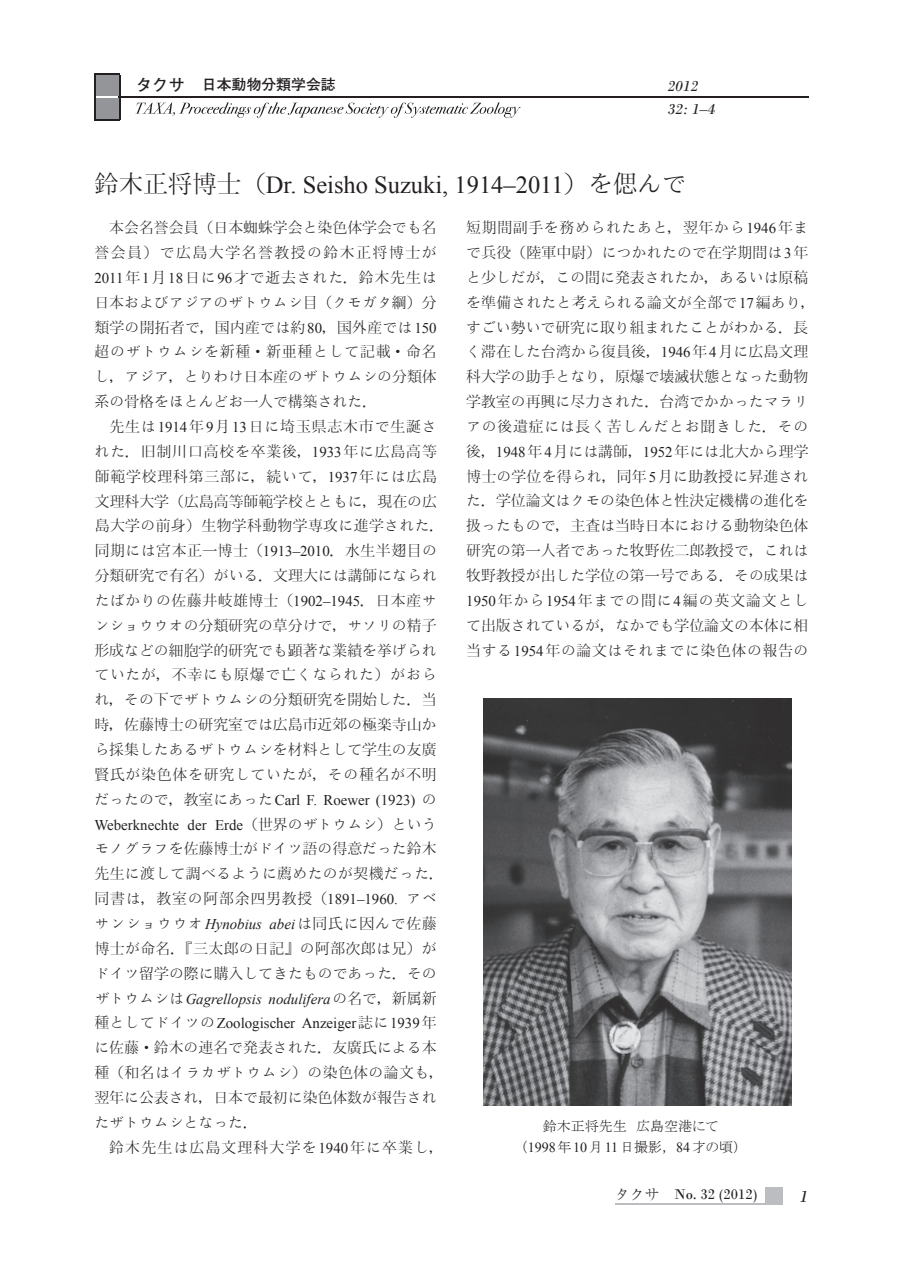
<style>
.page{position:relative;width:903px;height:1275px;background:#fff}
.page>*{position:absolute;margin:0;border:0;box-sizing:border-box;transform-origin:0 0}
.t1{font:24.5px "Times New Roman";color:#231f20}
.t2{font:italic 17.5px "Bodoni";color:#231f20}
.t3{font:italic 15.75px/22.8px "Bodoni";color:#231f20}
.t4{font:14.88px/24.8px "Motoya Mincho W2 90 msp RKSJ H";color:#231f20}
.t5{font:14.88px/24.8px "Motoya Mincho W2 90 msp RKSJ H";letter-spacing:.025em;color:#231f20}
.t6{font:14.88px/24.8px "Times New Roman";color:#231f20}
.t7{font:14.88px "Motoya Mincho W2 90 msp RKSJ H";letter-spacing:.08em;color:#231f20}
.t8{font:14.88px "Bodoni";color:#231f20}
.t9{font:700 14.88px "Futo Go B101 Pr 6";color:#231f20}
.t10{font:14px/21px "MS P Mincho";color:#231f20;text-align:center}
.s1{font-size:16.62px}
.s2{font-family:"Motoya Mincho W2 90 msp RKSJ H"}
.s3{font-family:"Times New Roman"}
.s4{font-family:"Times New Roman";font-style:italic}
.s5{font-family:"Ryumin Pr 6";font-weight:300}
</style>
<div class="page">
<div style="left:765px;top:1187px;width:17px;height:17px;background:#bcbdc0"></div>
<hr style="left:615px;top:1203px;width:164px;height:1px;background:#bcbdc0">
<hr style="left:95px;top:119px;width:25px;height:2px;background:#231f20">
<svg style="left:95px;top:74px;width:25px;height:45px"></svg>
<hr style="left:119px;top:97px;width:533px;height:1px;background:#231f20">
<hr style="left:652px;top:97px;width:156px;height:1px;background:#231f20">
<svg style="left:135px;top:102px;width:385px;height:16px"></svg>
<img style="left:484px;top:699px;width:307px;height:406px">
<p class="t9" style="left:135px;top:73px;width:202px"><span class="s1">タクサ　</span>日本動物分類学会誌</p>
<p class="t3" style="left:668px;top:74px;width:49px">2012<br>32: 1–4</p>
<h1 class="t1" style="left:94px;top:168px;width:593px"><span class="s2">鈴木正将博士（</span>Dr. Seisho Suzuki, 1914–2011<span class="s2">）を偲んで</span></h1>
<p class="t4" style="left:94px;top:215px;width:344px;text-align:justify;text-indent:15px">本会名誉会員（日本蜘蛛学会と染色体学会でも名誉会員）で広島大学名誉教授の鈴木正将博士が<span class="s3">2011</span>年<span class="s3">1</span>月<span class="s3">18</span>日に<span class="s3">96</span>才で逝去された．鈴木先生は日本およびアジアのザトウムシ目（クモガタ綱）分類学の開拓者で，国内産では約<span class="s3">80</span>，国外産では<span class="s3">150</span>超のザトウムシを新種・新亜種として記載・命名し，アジア，とりわけ日本産のザトウムシの分類体系の骨格をほとんどお一人で構築された．</p>
<p class="t4" style="left:94px;top:414px;width:351px;text-align:center">先生は<span class="s3">1914</span>年<span class="s3">9</span>月<span class="s3">13</span>日に埼玉県志木市で生誕さ<br>れた．旧制川口高校を卒業後，<span class="s3">1933</span>年に広島高等師範学校理科第三部に，続いて，<span class="s3">1937</span>年には広島文理科大学（広島高等師範学校とともに，現在の広島大学の前身）生物学科動物学専攻に進学された．同期には宮本正一博士（<span class="s3">1913–2010</span>．水生半翅目の分類研究で有名）がいる．文理大には講師になられたばかりの佐藤井岐雄博士（<span class="s3">1902–1945</span>．日本産サンショウウオの分類研究の草分けで，サソリの精子形成などの細胞学的研究でも顕著な業績を挙げられていたが，不幸にも原爆で亡くなられた）がおられ，その下でザトウムシの分類研究を開始した．当時，佐藤博士の研究室では広島市近郊の極楽寺山から採集したあるザトウムシを材料として学生の友廣賢氏が染色体を研究していたが，その種名が不明</p>
<p class="t6" style="left:94px;top:787px;width:344px"><span class="s2">だったので，教室にあった</span>Carl F. Roewer (1923) <span class="s2">の<br></span>Weberknechte der Erde<span class="s2">（世界のザトウムシ）という</span></p>
<p class="t5" style="left:94px;top:836px;width:351px">モノグラフを佐藤博士がドイツ語の得意だった鈴木先生に渡して調べるように薦めたのが契機だった．同書は，教室の阿部余四男教授（<span class="s3">1891–1960.</span> アベサンショウウオ<span class="s4">Hynobius abei</span>は同氏に因んで佐藤博士が命名．『三太郎の日記』の阿部次郎は兄）がドイツ留学の際に購入してきたものであった．その</p>
<p class="t4" style="left:94px;top:985px;width:344px">ザトウムシは<span class="s4">Gagrellopsis nodulifera</span>の名で，新属新種としてドイツの<span class="s3">Zoologischer Anzeiger</span>誌に<span class="s3">1939</span>年</p>
<p class="t4" style="left:94px;top:1035px;width:351px">に佐藤・鈴木の連名で発表された．友廣氏による本種（和名はイラカザトウムシ）の染色体の論文も，翌年に公表され，日本で最初に染色体数が報告されたザトウムシとなった．</p>
<p class="t7" style="left:109px;top:1139px;width:336px">鈴木先生は広島文理科大学を<span class="s3">1940</span>年に卒業し，</p>
<p class="t4" style="left:466px;top:215px;width:351px">短期間副手を務められたあと，翌年から<span class="s3">1946</span>年まで兵役（陸軍中尉）につかれたので在学期間は<span class="s3">3</span>年と少しだが，この間に発表されたか，あるいは原稿を準備されたと考えられる論文が全部で<span class="s3">17</span>編あり，すごい勢いで研究に取り組まれたことがわかる．長く滞在した台湾から復員後，<span class="s3">1946</span>年<span class="s3">4</span>月に広島文理科大学の助手となり，原爆で壊滅状態となった動物学教室の再興に尽力された．台湾でかかったマラリアの後遺症には長く苦しんだとお聞きした．その後，<span class="s3">1948</span>年<span class="s3">4</span>月には講師，<span class="s3">1952</span>年には北大から理学博士の学位を得られ，同年<span class="s3">5</span>月に助教授に昇進された．学位論文はクモの染色体と性決定機構の進化を扱ったもので，主査は当時日本における動物染色体研究の第一人者であった牧野佐二郎教授で，これは牧野教授が出した学位の第一号である．その成果は<br><span class="s3">1950</span>年から<span class="s3">1954</span>年までの間に<span class="s3">4</span>編の英文論文として出版されているが，なかでも学位論文の本体に相当する<span class="s3">1954</span>年の論文はそれまでに染色体の報告の</p>
<p class="t10" style="left:521px;top:1116px;width:221px">鈴木正将先生　広島空港にて<br>（<span class="s3">1998</span>年<span class="s3">10</span>月<span class="s3">11</span>日撮影， <span class="s3">84</span>才の頃）</p>
<p class="t8" style="left:615px;top:1186px;width:144px"><span class="s5">タクサ　</span>No. 32 (2012)</p>
<p class="t2" style="left:800px;top:1186px;width:10px">1</p>
</div>
